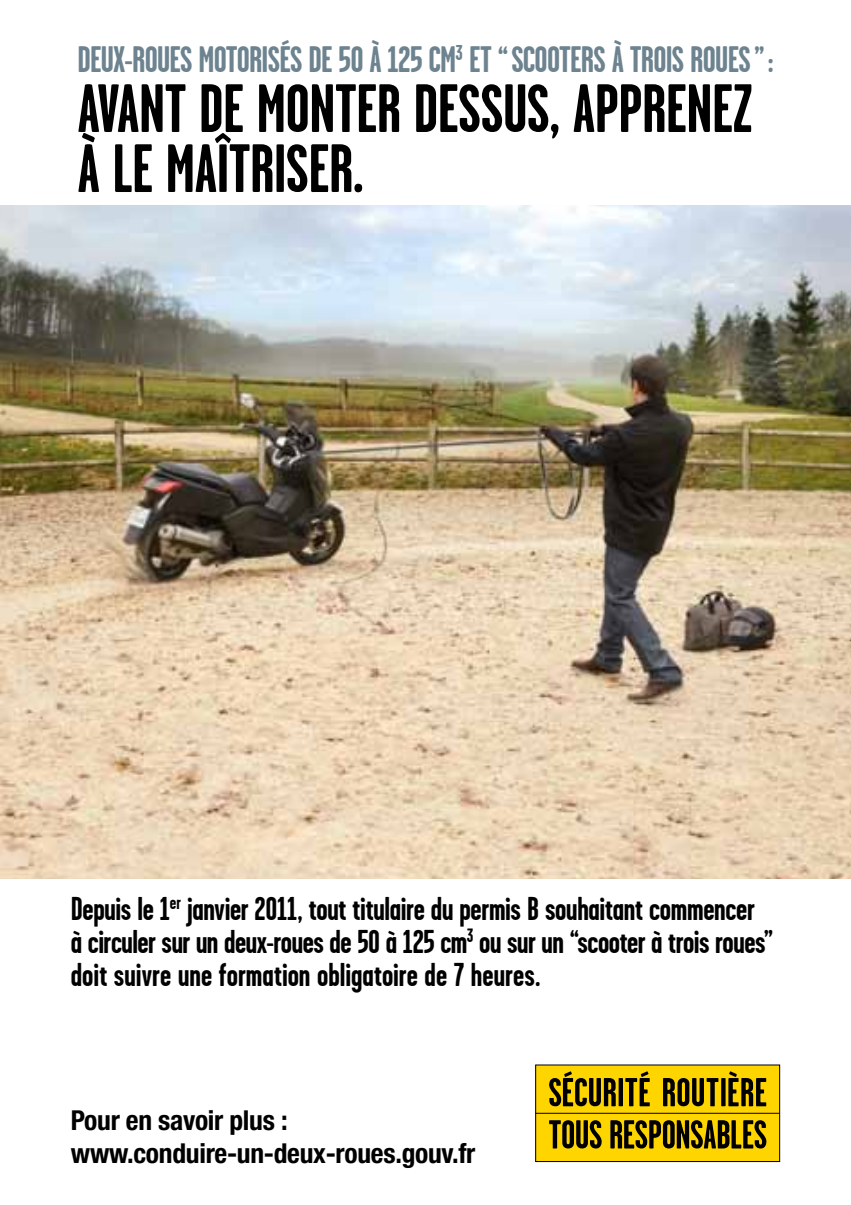
<style>
.page{position:relative;width:851px;height:1205px;background:#fff}
.page>*{position:absolute;margin:0;border:0;box-sizing:border-box;transform-origin:0 0}
.t1{font:700 68.25px/60px "Garage Gothic";letter-spacing:-.01em;color:#000}
.t2{font:700 36.75px "Garage Gothic";letter-spacing:-.02em;color:#6d838f}
.t3{font:700 33px/33px "Garage Gothic";letter-spacing:-.01em;color:#000}
.t4{font:700 condensed 27.5px/33px "Helvetica Neue LT Std";letter-spacing:-.01em;color:#000}
</style>
<div class="page">
<img style="left:0;top:206px;width:850px;height:672px">
<div style="left:535px;top:1065px;width:244px;height:96px;background:#ffd500"></div>
<div style="left:535px;top:1064px;width:244px;height:98px;border:1px solid #000"></div>
<svg style="left:549px;top:1071px;width:100px;height:35px"></svg>
<svg style="left:663px;top:1071px;width:103px;height:35px"></svg>
<svg style="left:549px;top:1120px;width:52px;height:28px"></svg>
<svg style="left:610px;top:1120px;width:156px;height:28px"></svg>
<hr style="left:535px;top:1113px;width:244px;height:1px;background:#000">
<p class="t2" style="left:77px;top:40px;width:697px">Deux-roues motorisés de 50 à 125 cm<sup>3</sup> et “scooters à trois roues”:</p>
<h1 class="t1" style="left:77px;top:79px;width:677px">Avant de monter dessus, apprenez à le maîtriser.</h1>
<p class="t3" style="left:71px;top:892px;width:703px">Depuis le 1<sup>er</sup> janvier 2011, tout titulaire du permis B souhaitant commencer à circuler sur un deux-roues de 50 à 125 cm<sup>3</sup> ou sur un “scooter à trois roues” doit suivre une formation obligatoire de 7 heures.</p>
<p class="t4" style="left:71px;top:1103px;width:406px">Pour en savoir plus : www.conduire-un-deux-roues.gouv.fr</p>
</div>
